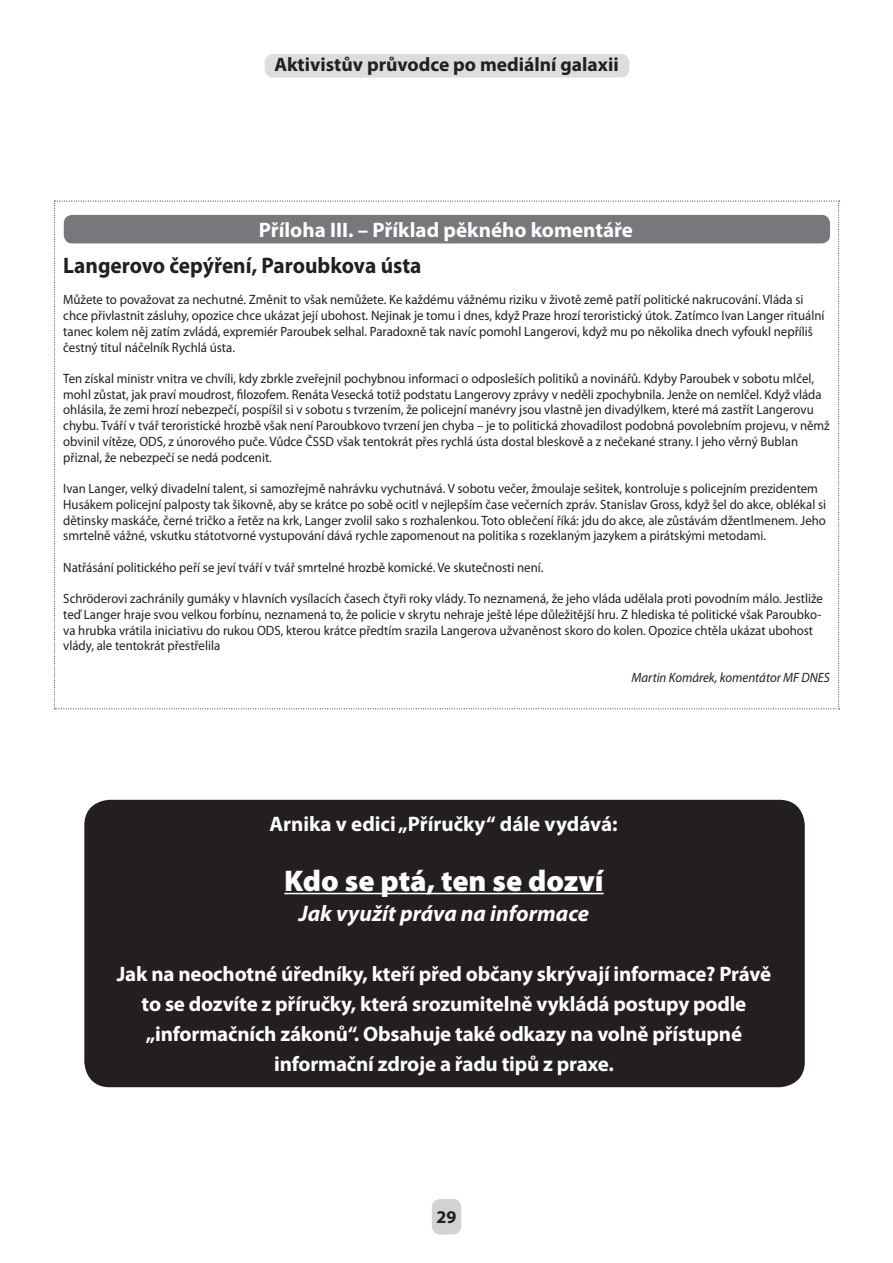
<style>
.page{position:relative;width:893px;height:1263px;background:#fff}
.page>*{position:absolute;margin:0;border:0;box-sizing:border-box;transform-origin:0 0}
.t1{font:900 30px "Myriad Pro";color:#fff}
.t2{font:700 22.5px "Myriad Pro";color:#231f20;scale:.95 1}
.t3{font:italic 700 22.5px "Myriad Pro";color:#fff}
.t4{font:700 21px/30px "Myriad Pro";letter-spacing:-.01em;color:#fff;text-align:center}
.t5{font:700 19.5px "Myriad Pro";color:#231f20}
.t6{font:700 18px "Myriad Pro";color:#231f20}
.t7{font:13.5px/15.8px "Myriad Pro";color:#231f20;scale:.95 1}
.t8{font:italic 13.5px "Myriad Pro";color:#231f20;scale:.95 1}
</style>
<div class="page">
<svg style="left:54px;top:201px;width:786px;height:508px"></svg>
<div style="left:265px;top:54px;width:364px;height:24px;background:#dcdddf;border-radius:9px"></div>
<div style="left:432px;top:1199px;width:29px;height:35px;background:#d1d2d4;border-radius:9px"></div>
<div style="left:64px;top:215px;width:766px;height:28px;background:#76787b;border-radius:9px"></div>
<div style="left:84px;top:800px;width:721px;height:287px;background:#231f20;border-radius:26px"></div>
<hr style="left:284px;top:893px;width:320px;height:1px;background:#fff">
<h3 class="t5" style="left:274px;top:57px;width:346px">Aktivistův průvodce po mediální galaxii</h3>
<h3 class="t4" style="left:259px;top:216px;width:376px">Příloha III. – Příklad pěkného komentáře</h3>
<h2 class="t2" style="left:63px;top:257px;width:379px">Langerovo čepýření, Paroubkova ústa</h2>
<p class="t7" style="left:63px;top:293px;width:803px">Můžete to považovat za nechutné. Změnit to však nemůžete. Ke každému vážnému riziku v životě země patří politické nakrucování. Vláda si chce přivlastnit zásluhy, opozice chce ukázat její ubohost. Nejinak je tomu i dnes, když Praze hrozí teroristický útok. Zatímco Ivan Langer rituální tanec kolem něj zatím zvládá, expremiér Paroubek selhal. Paradoxně tak navíc pomohl Langerovi, když mu po několika dnech vyfoukl nepříliš čestný titul náčelník Rychlá ústa.</p>
<p class="t7" style="left:63px;top:372px;width:808px">Ten získal ministr vnitra ve chvíli, kdy zbrkle zveřejnil pochybnou informaci o odposleších politiků a novinářů. Kdyby Paroubek v sobotu mlčel, mohl zůstat, jak praví moudrost, filozofem. Renáta Vesecká totiž podstatu Langerovy zprávy v neděli zpochybnila. Jenže on nemlčel. Když vláda ohlásila, že zemi hrozí nebezpečí, pospíšil si v sobotu s tvrzením, že policejní manévry jsou vlastně jen divadýlkem, které má zastřít Langerovu chybu. Tváří v tvář teroristické hrozbě však není Paroubkovo tvrzení jen chyba – je to politická zhovadilost podobná povolebním projevu, v němž obvinil vítěze, ODS, z únorového puče. Vůdce ČSSD však tentokrát přes rychlá ústa dostal bleskově a z nečekané strany. I jeho věrný Bublan přiznal, že nebezpečí se nedá podcenit.</p>
<p class="t7" style="left:63px;top:482px;width:804px">Ivan Langer, velký divadelní talent, si samozřejmě nahrávku vychutnává. V sobotu večer, žmoulaje sešitek, kontroluje s policejním prezidentem Husákem policejní palposty tak šikovně, aby se krátce po sobě ocitl v nejlepším čase večerních zpráv. Stanislav Gross, když šel do akce, oblékal si dětinsky maskáče, černé tričko a řetěz na krk, Langer zvolil sako s rozhalenkou. Toto oblečení říká: jdu do akce, ale zůstávám džentlmenem. Jeho smrtelně vážné, vskutku státotvorné vystupování dává rychle zapomenout na politika s rozeklaným jazykem a pirátskými metodami.</p>
<p class="t7" style="left:63px;top:560px;width:507px">Natřásání politického peří se jeví tváří v tvář smrtelné hrozbě komické. Ve skutečnosti není.</p>
<p class="t7" style="left:63px;top:592px;width:801px">Schröderovi zachránily gumáky v hlavních vysílacích časech čtyři roky vlády. To neznamená, že jeho vláda udělala proti povodním málo. Jestliže teď Langer hraje svou velkou forbínu, neznamená to, že policie v skrytu nehraje ještě lépe důležitější hru. Z hlediska té politické však Paroubko&shy;va hrubka vrátila iniciativu do rukou ODS, kterou krátce předtím srazila Langerova užvaněnost skoro do kolen. Opozice chtěla ukázat ubohost vlády, ale tentokrát přestřelila</p>
<p class="t8" style="left:631px;top:672px;width:210px">Martin Komárek, komentátor MF DNES</p>
<h3 class="t4" style="left:269px;top:810px;width:350px">Arnika v edici „Příručky“ dále vydává:</h3>
<h1 class="t1" style="left:284px;top:869px;width:321px">Kdo se ptá, ten se dozví</h1>
<h2 class="t3" style="left:299px;top:904px;width:292px">Jak využít práva na informace</h2>
<p class="t4" style="left:117px;top:960px;width:656px">Jak na neochotné úředníky, kteří před občany skrývají informace? Právě to se dozvíte z příručky, která srozumitelně vykládá postupy podle „informačních zákonů“. Obsahuje také odkazy na volně přístupné informační zdroje a řadu tipů z praxe.</p>
<h3 class="t6" style="left:436px;top:1210px;width:21px">29</h3>
</div>
